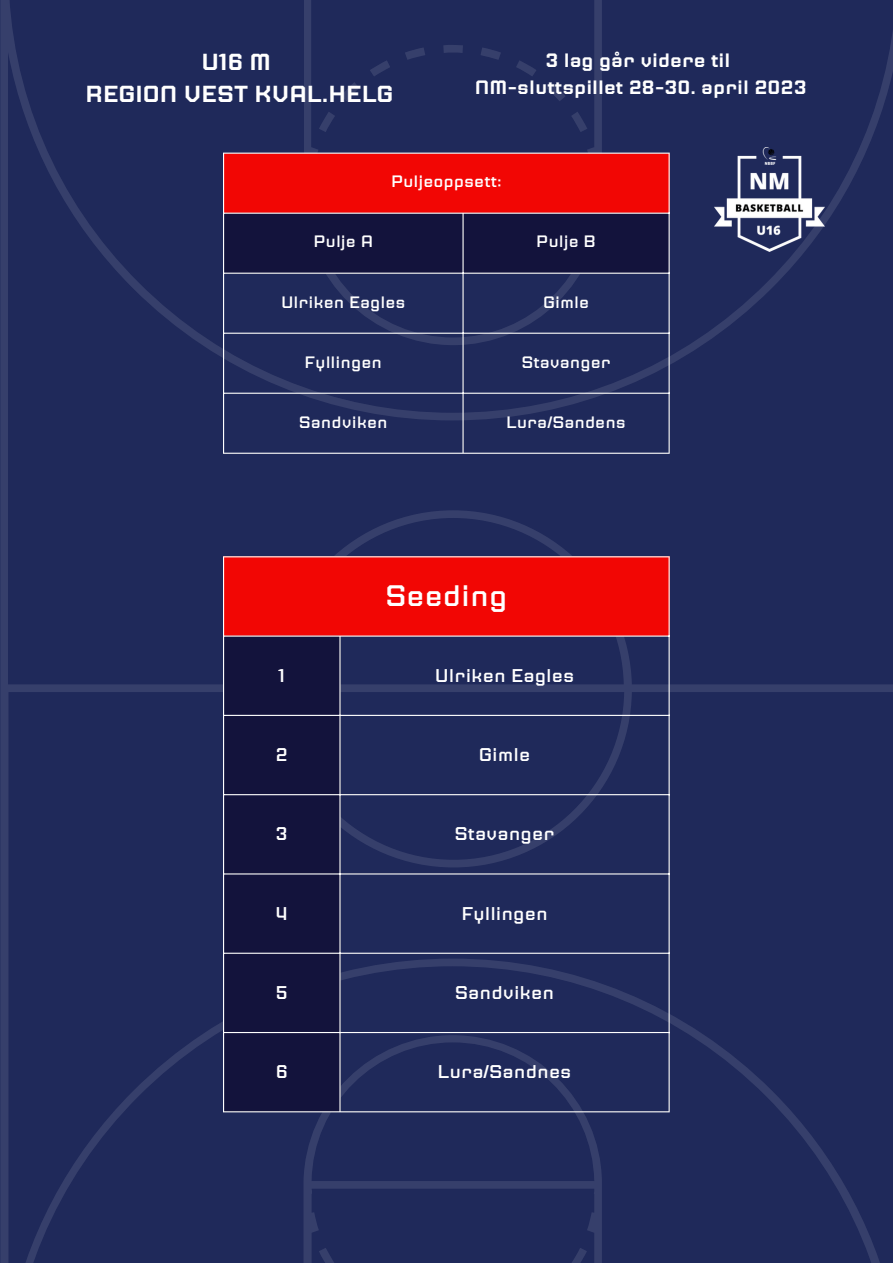
<style>
.page{position:relative;width:893px;height:1264px;background:#fff}
.page>*{position:absolute;margin:0;border:0;box-sizing:border-box;transform-origin:0 0}
.t1{font:500 29.55px "Jaturat";color:#fff}
.t2{font:600 23.25px/31.8px "Jaturat";color:#fff;text-align:center}
.t3{font:600 19.35px/26.8px "Jaturat";color:#fff;text-align:center}
.t4{font:500 18.45px "Jaturat";color:#fff}
.t5{font:500 16.5px "Jaturat";color:#fff}
</style>
<div class="page">
<div style="left:0;top:0;width:892px;height:1262px;background:#1f295a"></div>
<div style="left:223px;top:153px;width:446px;height:60px;background:#f20604"></div>
<div style="left:224px;top:214px;width:444px;height:59px;background:#13133c"></div>
<hr style="left:223px;top:154px;width:1px;height:298px;background:#fff">
<hr style="left:462px;top:214px;width:1px;height:238px;background:#fff">
<hr style="left:668px;top:154px;width:1px;height:298px;background:#fff">
<hr style="left:223px;top:153px;width:446px;height:1px;background:#fff">
<hr style="left:223px;top:213px;width:446px;height:1px;background:#fff">
<hr style="left:223px;top:273px;width:446px;height:1px;background:#fff">
<hr style="left:223px;top:332px;width:446px;height:2px;background:#fff">
<hr style="left:223px;top:392px;width:446px;height:2px;background:#fff">
<hr style="left:223px;top:452px;width:446px;height:2px;background:#fff">
<div style="left:223px;top:556px;width:446px;height:80px;background:#f20604"></div>
<div style="left:224px;top:636px;width:115px;height:475px;background:#13133c"></div>
<hr style="left:223px;top:557px;width:1px;height:554px;background:#fff">
<hr style="left:339px;top:636px;width:1px;height:475px;background:#fff">
<hr style="left:668px;top:557px;width:1px;height:554px;background:#fff">
<hr style="left:223px;top:556px;width:446px;height:1px;background:#fff">
<hr style="left:223px;top:635px;width:446px;height:1px;background:#fff">
<hr style="left:223px;top:714px;width:446px;height:2px;background:#fff">
<hr style="left:223px;top:794px;width:446px;height:1px;background:#fff">
<hr style="left:223px;top:873px;width:446px;height:1px;background:#fff">
<hr style="left:223px;top:952px;width:446px;height:1px;background:#fff">
<hr style="left:223px;top:1031px;width:446px;height:2px;background:#fff">
<hr style="left:223px;top:1111px;width:446px;height:1px;background:#fff">
<img style="left:714px;top:147px;width:110px;height:105px">
<h2 class="t2" style="left:85px;top:47px;width:309px">U16 M<br>REGION VEST KVAL.HELG</h2>
<p class="t3" style="left:474px;top:48px;width:333px">3 lag går videre til<br>NM-sluttspillet 28-30. april 2023</p>
<p class="t5" style="left:391px;top:174px;width:112px">Puljeoppsett:</p>
<p class="t5" style="left:313px;top:234px;width:61px">Pulje A</p>
<p class="t5" style="left:536px;top:234px;width:61px">Pulje B</p>
<p class="t5" style="left:281px;top:294px;width:126px">Ulriken Eagles</p>
<p class="t5" style="left:543px;top:294px;width:48px">Gimle</p>
<p class="t5" style="left:304px;top:354px;width:79px">Fyllingen</p>
<p class="t5" style="left:521px;top:354px;width:91px">Stavanger</p>
<p class="t5" style="left:299px;top:414px;width:90px">Sandviken</p>
<p class="t5" style="left:506px;top:414px;width:121px">Lura/Sandens</p>
<h1 class="t1" style="left:385px;top:582px;width:124px">Seeding</h1>
<p class="t4" style="left:278px;top:667px;width:8px">1</p>
<p class="t4" style="left:435px;top:667px;width:141px">Ulriken Eagles</p>
<p class="t4" style="left:275px;top:746px;width:14px">2</p>
<p class="t4" style="left:479px;top:746px;width:53px">Gimle</p>
<p class="t4" style="left:275px;top:825px;width:14px">3</p>
<p class="t4" style="left:454px;top:825px;width:102px">Stavanger</p>
<p class="t4" style="left:275px;top:904px;width:14px">4</p>
<p class="t4" style="left:461px;top:904px;width:88px">Fyllingen</p>
<p class="t4" style="left:275px;top:984px;width:14px">5</p>
<p class="t4" style="left:455px;top:984px;width:101px">Sandviken</p>
<p class="t4" style="left:276px;top:1063px;width:14px">6</p>
<p class="t4" style="left:437px;top:1063px;width:135px">Lura/Sandnes</p>
</div>
